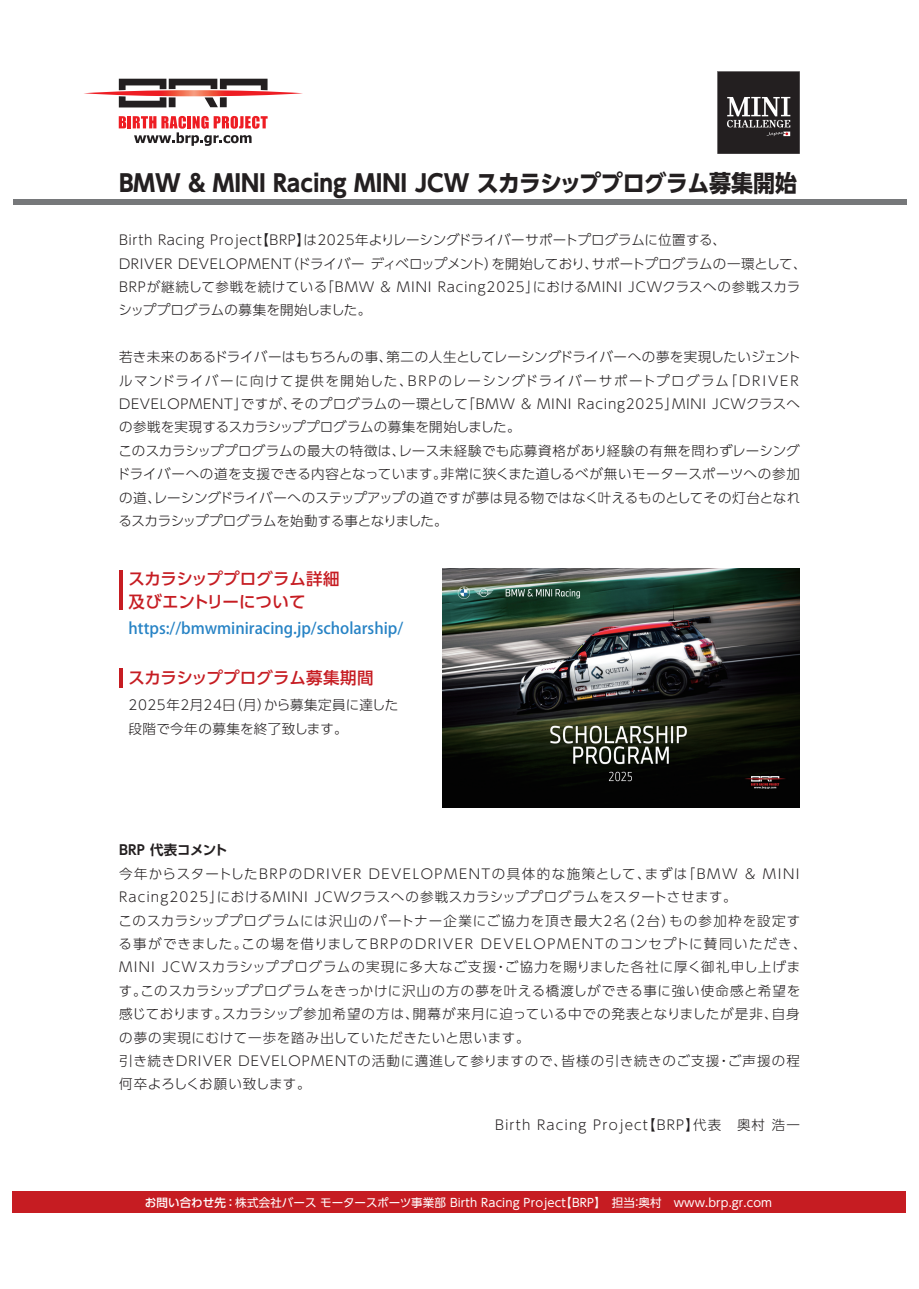
<style>
.page{position:relative;width:919px;height:1289px;background:#fff}
.page>*{position:absolute;margin:0;border:0;box-sizing:border-box;transform-origin:0 0}
.t1{font:700 23.4px "UD Shin Go Pro";color:#231f20;scale:.94 1}
.t2{font:500 16.5px/23.4px "UD Shin Go Pro";color:#c61c22}
.t3{font:500 15.75px "Koz Go Pro";color:#2783c5}
.t4{font:300 13.5px/23.4px "UD Shin Go Pro";letter-spacing:.045em;color:#231f20}
.t5{font:300 13.5px/23.4px "UD Shin Go Pro";letter-spacing:.07em;color:#231f20}
.t6{font:300 13.5px "UD Shin Go Pro";letter-spacing:.08em;color:#231f20}
.t7{font:700 13.5px "UD Shin Go Pro De";letter-spacing:-.015em;color:#231f20}
.t8{font:11.55px "UD Shin Go Pro";letter-spacing:.01em;color:#fff}
.s1{font-weight:500}
</style>
<div class="page">
<svg style="left:717px;top:71px;width:83px;height:83px;background:#3d3a3a"></svg>
<div style="left:13px;top:199px;width:893px;height:5px;background:#76787a"></div>
<svg style="left:84px;top:79px;width:219px;height:28px"></svg>
<svg style="left:119px;top:116px;width:148px;height:30px"></svg>
<div style="left:12px;top:1191px;width:893px;height:21px;background:#c61c22"></div>
<img style="left:443px;top:569px;width:356px;height:238px">
<hr style="left:119px;top:570px;width:3px;height:40px;background:#c61c22">
<hr style="left:119px;top:668px;width:3px;height:19px;background:#c61c22">
<h1 class="t1" style="left:119px;top:164px;width:722px">BMW ＆ MINI Racing MINI JCW スカラシッププログラム募集開始</h1>
<p class="t4" style="left:119px;top:228px;width:689px">Birth Racing Project【BRP】は2025年よりレーシングドライバーサポートプログラムに位置する、<br>DRIVER DEVELOPMENT（ドライバー ディベロップメント）を開始しており、サポートプログラムの一環として、BRPが継続して参戦を続けている「BMW ＆ MINI Racing2025」におけるMINI JCWクラスへの参戦スカラシッププログラムの募集を開始しました。</p>
<p class="t4" style="left:117px;top:345px;width:685px">若き未来のあるドライバーはもちろんの事、第二の人生としてレーシングドライバーへの夢を実現したいジェントルマンドライバーに向けて提供を開始した、BRPのレーシングドライバーサポートプログラム「DRIVER DEVELOPMENT」ですが、そのプログラムの一環として「BMW ＆ MINI Racing2025」MINI JCWクラスへの参戦を実現するスカラシッププログラムの募集を開始しました。<br>このスカラシッププログラムの最大の特徴は、レース未経験でも応募資格があり経験の有無を問わずレーシングドライバーへの道を支援できる内容となっています。非常に狭くまた道しるべが無いモータースポーツへの参加の道、レーシングドライバーへのステップアップの道ですが夢は見る物ではなく叶えるものとしてその灯台となれるスカラシッププログラムを始動する事となりました。</p>
<p class="t2" style="left:128px;top:566px;width:213px">スカラシッププログラム詳細及びエントリーについて</p>
<p class="t3" style="left:129px;top:618px;width:276px">https://bmwminiracing.jp/scholarship/</p>
<p class="t2" style="left:128px;top:665px;width:247px">スカラシッププログラム募集期間</p>
<p class="t4" style="left:129px;top:692px;width:271px">2025年2月24日（月）から募集定員に達した段階で今年の募集を終了致します。</p>
<p class="t7" style="left:119px;top:839px;width:110px">BRP 代表コメント</p>
<p class="t5" style="left:118px;top:861px;width:689px">今年からスタートしたBRPのDRIVER DEVELOPMENTの具体的な施策として、まずは「BMW ＆ MINI Racing2025」におけるMINI JCWクラスへの参戦スカラシッププログラムをスタートさせます。<br>このスカラシッププログラムには沢山のパートナー企業にご協力を頂き最大２名（2台）もの参加枠を設定する事ができました。この場を借りましてBRPのDRIVER DEVELOPMENTのコンセプトに賛同いただき、MINI JCWスカラシッププログラムの実現に多大なご支援・ご協力を賜りました各社に厚く御礼申し上げます。このスカラシッププログラムをきっかけに沢山の方の夢を叶える橋渡しができる事に強い使命感と希望を感じております。スカラシップ参加希望の方は、開幕が来月に迫っている中での発表となりましたが是非、自身の夢の実現にむけて一歩を踏み出していただきたいと思います。<br>引き続きDRIVER DEVELOPMENTの活動に邁進して参りますので、皆様の引き続きのご支援・ご声援の程何卒よろしくお願い致します。</p>
<p class="t6" style="left:495px;top:1113px;width:306px">Birth Racing Project【BRP】代表　奥村 浩一</p>
<p class="t8" style="left:145px;top:1192px;width:628px"><span class="s1">お問い合わせ先：</span>株式会社バース モータースポーツ事業部 Birth Racing Project【BRP】　担当：奥村 www.brp.gr.com</p>
</div>
